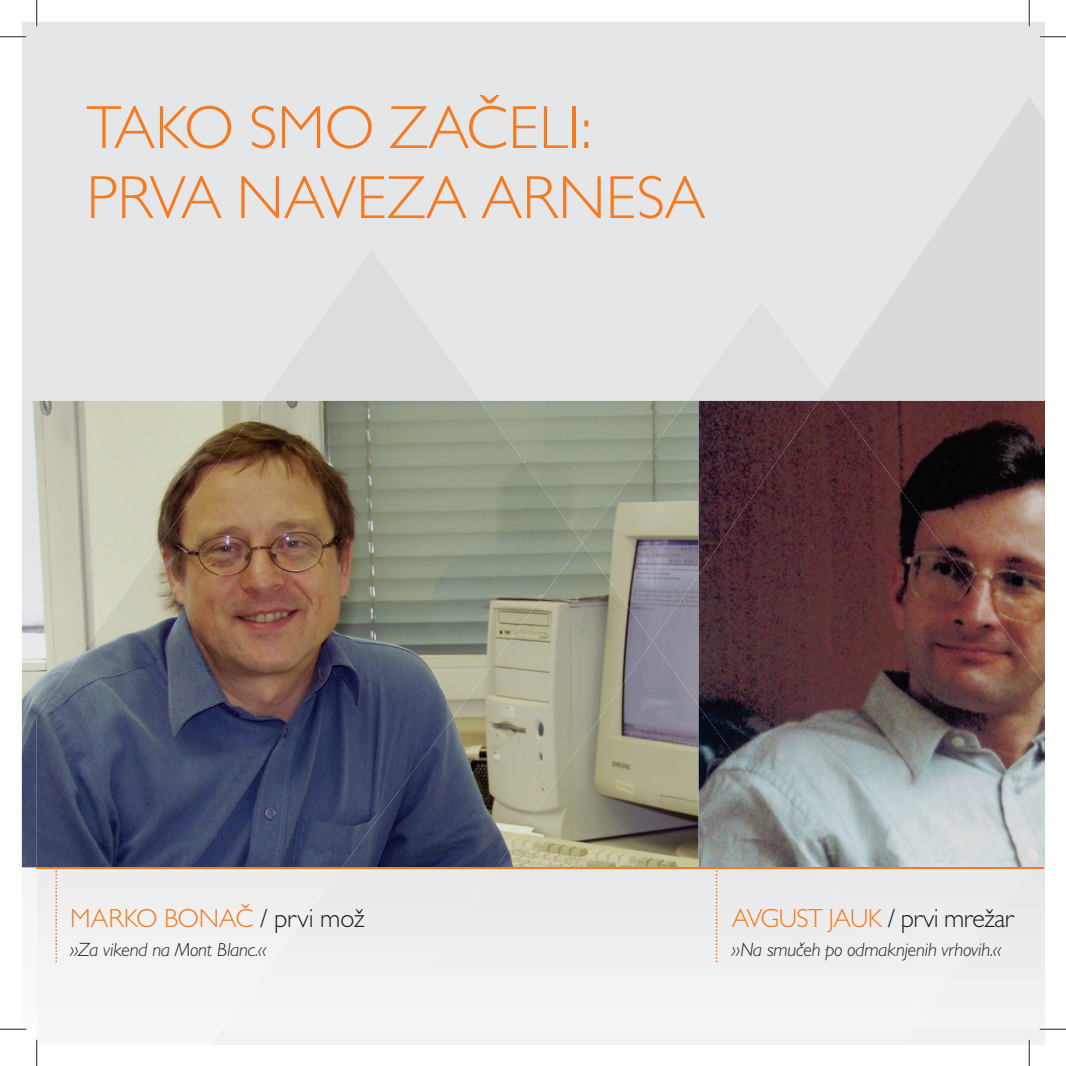
<style>
.page{position:relative;width:1066px;height:1066px;background:#fff}
.page>*{position:absolute;margin:0;border:0;box-sizing:border-box;transform-origin:0 0}
.t1{font:300 61.25px/70px "Gill Sans MT Pro";color:#f47b21}
.t2{font:300 26.25px "Gill Sans MT Pro";letter-spacing:-.02em;color:#231f20}
.t3{font:300 26.25px "Gill Sans MT Pro";color:#f47b21}
.t4{font:italic 300 19.25px "Gill Sans MT Pro";letter-spacing:-.01em;color:#231f20}
.s1{color:#231f20}
.s2{color:#f47b21}
</style>
<div class="page">
<div style="left:22px;top:22px;width:1022px;height:1007px;background:#e5e6e8"></div>
<img style="left:826px;top:96px;width:218px;height:305px">
<div style="left:687px;top:301px;width:139px;height:100px;background:#dedfe1"></div>
<div style="left:921px;top:869px;width:123px;height:160px;background:#eeeeef"></div>
<div style="left:37px;top:869px;width:185px;height:160px;background:#f2f3f4"></div>
<div style="left:222px;top:869px;width:162px;height:160px;background:#f0f1f2"></div>
<div style="left:384px;top:869px;width:537px;height:160px;background:#efeff0"></div>
<img style="left:910px;top:1015px;width:20px;height:14px">
<img style="left:262px;top:249px;width:218px;height:152px">
<img style="left:698px;top:401px;width:346px;height:466px">
<img style="left:1030px;top:847px;width:14px;height:20px">
<img style="left:698px;top:705px;width:116px;height:162px">
<img style="left:22px;top:401px;width:181px;height:174px">
<img style="left:203px;top:401px;width:15px;height:57px">
<img style="left:522px;top:401px;width:60px;height:57px">
<img style="left:22px;top:575px;width:75px;height:117px">
<img style="left:22px;top:692px;width:15px;height:175px">
<img style="left:582px;top:401px;width:116px;height:174px">
<img style="left:652px;top:575px;width:46px;height:66px">
<img style="left:218px;top:401px;width:304px;height:349px">
<img style="left:157px;top:458px;width:62px;height:409px">
<img style="left:521px;top:458px;width:61px;height:85px">
<img style="left:97px;top:517px;width:61px;height:350px">
<img style="left:37px;top:630px;width:61px;height:237px">
<img style="left:218px;top:750px;width:124px;height:117px">
<img style="left:342px;top:543px;width:310px;height:324px">
<img style="left:496px;top:641px;width:202px;height:226px">
<svg style="left:715px;top:870px;width:2px;height:92px"></svg>
<svg style="left:55px;top:870px;width:2px;height:92px"></svg>
<hr style="left:37px;top:867px;width:1007px;height:2px;background:#f47b21">
<hr style="left:0;top:36px;width:26px;height:2px;background:#fff">
<hr style="left:1039px;top:36px;width:27px;height:2px;background:#fff">
<hr style="left:0;top:1028px;width:26px;height:2px;background:#fff">
<hr style="left:1039px;top:1028px;width:27px;height:2px;background:#fff">
<hr style="left:36px;top:0;width:2px;height:26px;background:#fff">
<hr style="left:1028px;top:0;width:2px;height:26px;background:#fff">
<svg style="left:0;top:36px;width:26px;height:1px"></svg>
<svg style="left:1039px;top:36px;width:27px;height:1px"></svg>
<svg style="left:0;top:1029px;width:26px;height:1px"></svg>
<svg style="left:1039px;top:1029px;width:27px;height:1px"></svg>
<svg style="left:36px;top:0;width:1px;height:26px"></svg>
<svg style="left:36px;top:1029px;width:186px;height:37px"></svg>
<svg style="left:1029px;top:0;width:1px;height:26px"></svg>
<svg style="left:1029px;top:1039px;width:1px;height:27px"></svg>
<h1 class="t1" style="left:86px;top:99px;width:620px">TAKO SMO ZAČELI:<br>PRVA NAVEZA ARNESA</h1>
<h2 class="t3" style="left:70px;top:909px;width:296px">MARKO BONAČ <span class="s1">/ prvi mož</span></h2>
<p class="t4" style="left:70px;top:942px;width:198px">»Za vikend na Mont Blanc.«</p>
<h2 class="t2" style="left:732px;top:909px;width:284px"><span class="s2">AVGUST JAUK</span> / prvi mrežar</h2>
<p class="t4" style="left:732px;top:942px;width:271px">»Na smučeh po odmaknjenih vrhovih.«</p>
</div>
